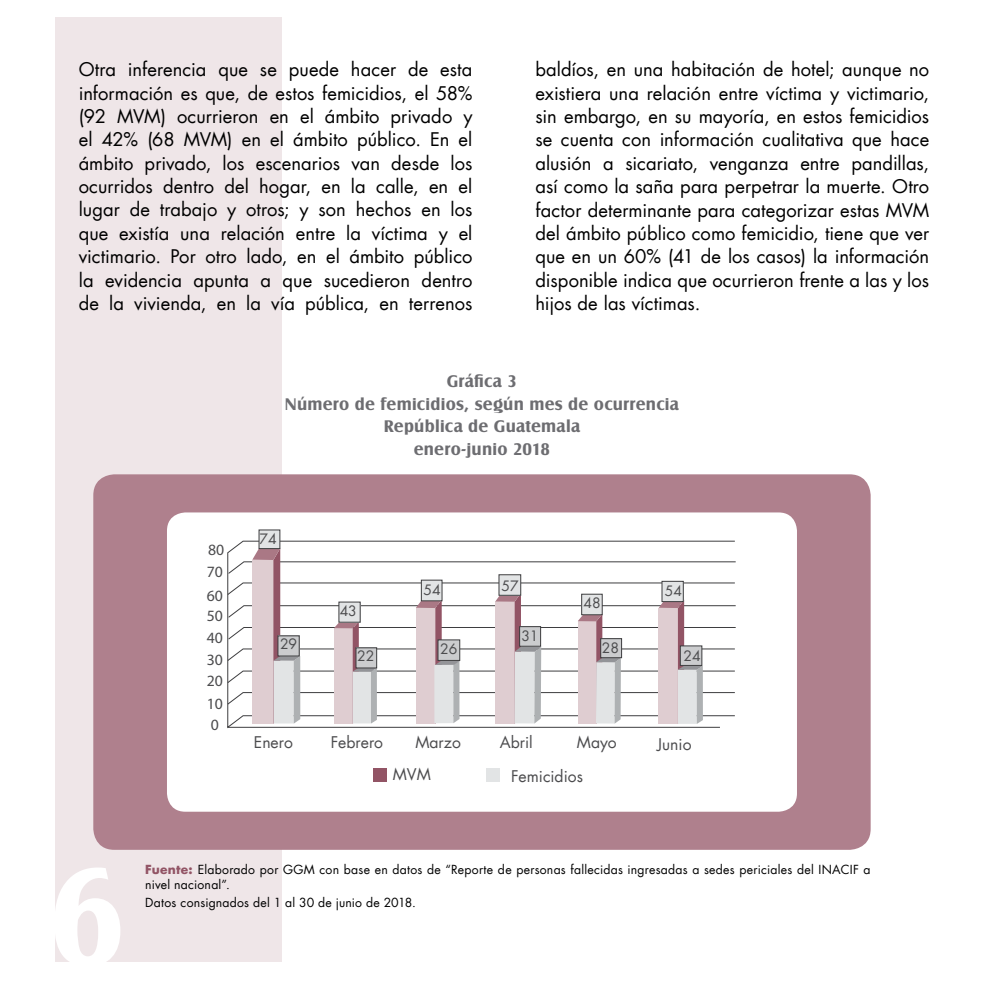
<style>
.page{position:relative;width:1008px;height:1008px;background:#fff}
.page>*{position:absolute;margin:0;border:0;box-sizing:border-box;transform-origin:0 0}
.t1{font:700 143.5px "Castle T";color:#fff}
.t2{font:18.38px/23.4px "Futura LT";letter-spacing:.005em;color:#000;text-align:justify}
.t3{font:700 17.5px/22.8px "Castle T";letter-spacing:.01em;color:#6d6d71;text-align:center}
.t4{font:15.75px "Futura LT";color:#4c4c4e}
.t5{font:15.75px/21.7px "Gotham";color:#4c4c4e}
.t6{font:14px "Futura LT";color:#4c4c4e}
.t7{font:12.25px/14.7px "Futura LT";letter-spacing:.02em;color:#000}
.s1{font-weight:700;color:#925465}
</style>
<div class="page">
<div style="left:55px;top:17px;width:227px;height:945px;background:#efe6e8"></div>
<div style="left:93px;top:474px;width:778px;height:376px;background:#af808d;border-radius:21px"></div>
<div style="left:167px;top:512px;width:630px;height:300px;background:#fff;border-radius:18px"></div>
<svg style="left:227px;top:541px;width:508px;height:188px"></svg>
<hr style="left:228px;top:727px;width:492px;height:1px;background:#3e3e40">
<div style="left:373px;top:768px;width:13px;height:14px;background:#925465"></div>
<div style="left:486px;top:768px;width:14px;height:14px;background:#e2e4e5"></div>
<div style="left:259px;top:530px;width:21px;height:19px;background:#e2e4e5"></div>
<svg style="left:227px;top:548px;width:509px;height:176px"></svg>
<div style="left:680px;top:646px;width:22px;height:19px;background:#cbccce"></div>
<div style="left:680px;top:646px;width:22px;height:20px;border:1px solid #3e3e40"></div>
<p class="t2" style="left:79px;top:58px;width:395px">Otra inferencia que se puede hacer de esta información es que, de estos femicidios, el 58% (92 MVM) ocurrieron en el ámbito privado y el 42% (68 MVM) en el ámbito público. En el ámbito privado, los escenarios van desde los ocurridos dentro del hogar, en la calle, en el lugar de trabajo y otros; y son hechos en los que existía una relación entre la víctima y el victimario. Por otro lado, en el ámbito público la evidencia apunta a que sucedieron dentro de la vivienda, en la vía pública, en terrenos</p>
<p class="t2" style="left:535px;top:58px;width:395px">baldíos, en una habitación de hotel; aunque no existiera una relación entre víctima y victimario, sin embargo, en su mayoría, en estos femicidios se cuenta con información cualitativa que hace alusión a sicariato, venganza entre pandillas, así como la saña para perpetrar la muerte. Otro factor determinante para categorizar estas MVM del ámbito público como femicidio, tiene que ver que en un 60% (41 de los casos) la información disponible indica que ocurrieron frente a las y los hijos de las víctimas.</p>
<p class="t5" style="left:207px;top:539px;width:19px">80<br>70</p>
<p class="t5" style="left:207px;top:586px;width:18px;line-height:19.8px">60<br>50</p>
<p class="t5" style="left:207px;top:627px;width:18px;text-align:justify">40<br>30<br>20<br>10<br>0</p>
<p class="t3" style="left:285px;top:369px;width:396px">Gráfica 3<br>Número de femicidios, según mes de ocurrencia<br>República de Guatemala<br>enero-junio 2018</p>
<p class="t6" style="left:260px;top:530px;width:19px">74</p>
<p class="t6" style="left:340px;top:602px;width:19px">43</p>
<p class="t6" style="left:424px;top:581px;width:19px">54</p>
<p class="t6" style="left:501px;top:576px;width:19px">57</p>
<p class="t6" style="left:583px;top:594px;width:19px">48</p>
<p class="t6" style="left:665px;top:582px;width:19px">54</p>
<p class="t6" style="left:280px;top:635px;width:19px">29</p>
<p class="t4" style="left:254px;top:732px;width:41px">Enero</p>
<p class="t6" style="left:357px;top:647px;width:19px">22</p>
<p class="t6" style="left:440px;top:640px;width:19px">26</p>
<p class="t6" style="left:521px;top:627px;width:19px">31</p>
<p class="t6" style="left:602px;top:638px;width:19px">28</p>
<p class="t4" style="left:331px;top:732px;width:54px">Febrero</p>
<p class="t4" style="left:415px;top:732px;width:47px">Marzo</p>
<p class="t4" style="left:500px;top:732px;width:35px">Abril</p>
<p class="t4" style="left:577px;top:732px;width:41px">Mayo</p>
<p class="t4" style="left:393px;top:764px;width:40px">MVM</p>
<p class="t4" style="left:511px;top:766px;width:73px">Femicidios</p>
<p class="t6" style="left:683px;top:647px;width:19px">24</p>
<p class="t4" style="left:657px;top:734px;width:36px">Junio</p>
<h1 class="t1" style="left:48px;top:835px;width:80px">6</h1>
<p class="t7" style="left:145px;top:863px;width:727px"><span class="s1">Fuente:</span> Elaborado por GGM con base en datos de “Reporte de personas fallecidas ingresadas a sedes periciales del INACIF a nivel nacional”.</p>
<p class="t7" style="left:145px;top:895px;width:272px">Datos consignados del 1 al 30 de junio de 2018.</p>
</div>
